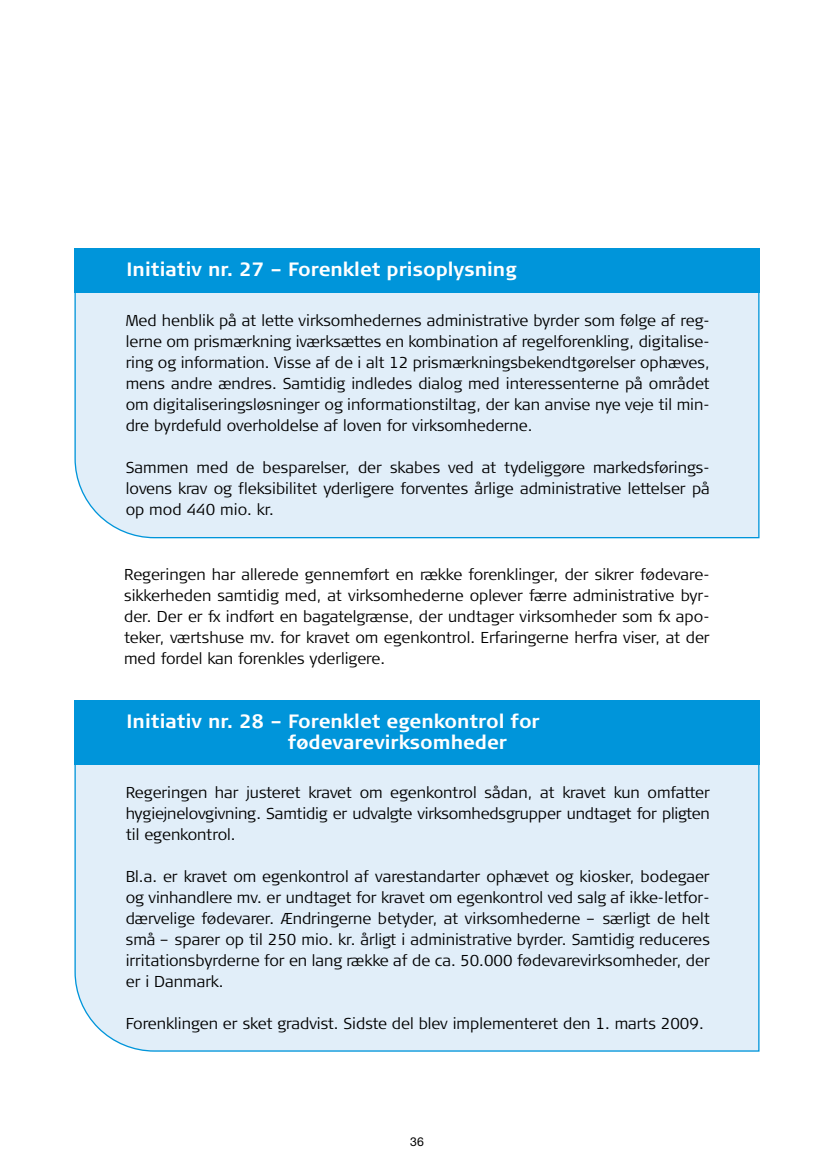
<style>
.page{position:relative;width:834px;height:1176px;background:#fff}
.page>*{position:absolute;margin:0;border:0;box-sizing:border-box;transform-origin:0 0}
.t1{font:700 19.25px/21px "Signa Column";color:#fff}
.t2{font:300 15.75px/21px "Signa Column";color:#000;text-align:justify}
.t3{font:12.25px "Helvetica Neue";color:#000}
</style>
<div class="page">
<div style="left:74px;top:251px;width:686px;height:288px;background:#e1eef9"></div>
<div style="left:74px;top:248px;width:685px;height:45px;background:#0095da"></div>
<div style="left:74px;top:705px;width:686px;height:347px;background:#e1eef9"></div>
<div style="left:74px;top:700px;width:685px;height:64px;background:#0095da"></div>
<p class="t1" style="left:126px;top:259px;width:391px">Initiativ nr. 27 – Forenklet prisoplysning</p>
<p class="t2" style="left:126px;top:310px;width:585px">Med henblik på at lette virksomhedernes administrative byrder som følge af reg&shy;lerne om prismærkning iværksættes en kombination af regelforenkling, digitalise&shy;ring og information. Visse af de i alt 12 prismærkningsbekendtgørelser ophæves, mens andre ændres. Samtidig indledes dialog med interessenterne på området om digitaliseringsløsninger og informationstiltag, der kan anvise nye veje til min&shy;dre byrdefuld overholdelse af loven for virksomhederne.</p>
<p class="t2" style="left:126px;top:457px;width:585px">Sammen med de besparelser, der skabes ved at tydeliggøre markedsførings&shy;lovens krav og fleksibilitet yderligere forventes årlige administrative lettelser på op mod 440 mio. kr.</p>
<p class="t2" style="left:124px;top:564px;width:587px">Regeringen har allerede gennemført en række forenklinger, der sikrer fødevare&shy;sikkerheden samtidig med, at virksomhederne oplever færre administrative byr&shy;der. Der er fx indført en bagatelgrænse, der undtager virksomheder som fx apo&shy;teker, værtshuse mv. for kravet om egenkontrol. Erfaringerne herfra viser, at der med fordel kan forenkles yderligere.</p>
<p class="t1" style="left:287px;top:711px;width:253px;text-indent:-161px">Initiativ nr. 28 – Forenklet egenkontrol for fødevarevirksomheder</p>
<p class="t2" style="left:126px;top:782px;width:585px">Regeringen har justeret kravet om egenkontrol sådan, at kravet kun omfatter hygiejnelovgivning. Samtidig er udvalgte virksomhedsgrupper undtaget for pligten til egenkontrol.</p>
<p class="t2" style="left:126px;top:866px;width:585px">Bl.a. er kravet om egenkontrol af varestandarter ophævet og kiosker, bodegaer og vinhandlere mv. er undtaget for kravet om egenkontrol ved salg af ikke-letfor&shy;dærvelige fødevarer. Ændringerne betyder, at virksomhederne – særligt de helt små – sparer op til 250 mio. kr. årligt i administrative byrder. Samtidig reduceres irritationsbyrderne for en lang række af de ca. 50.000 fødevarevirksomheder, der er i Danmark.</p>
<p class="t2" style="left:126px;top:1013px;width:579px">Forenklingen er sket gradvist. Sidste del blev implementeret den 1. marts 2009.</p>
<p class="t3" style="left:410px;top:1134px;width:15px">36</p>
</div>
